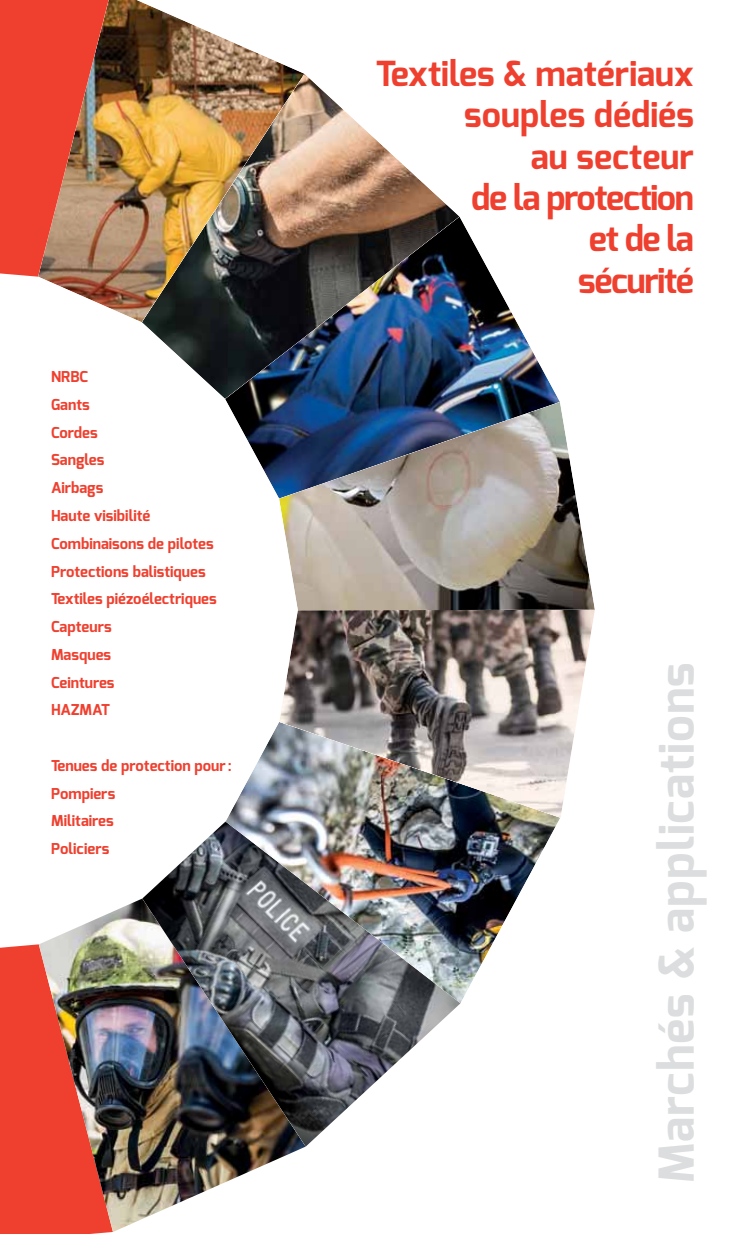
<style>
.page{position:relative;width:745px;height:1234px;background:#fff}
.page>*{position:absolute;margin:0;border:0;box-sizing:border-box;transform-origin:0 0}
.t1{font:700 48px "Exo";letter-spacing:.02em;color:#dcddde}
.t2{font:700 34.5px/41.4px "Exo";color:#ef402f;text-align:right}
.t3{font:700 15px/27.8px "Exo";color:#ef402f}
</style>
<div class="page">
<div style="left:0;top:944px;width:113px;height:289px;background:#ef402f"></div>
<img style="left:39px;top:898px;width:266px;height:333px">
<img style="left:142px;top:822px;width:318px;height:324px">
<img style="left:225px;top:723px;width:335px;height:280px">
<img style="left:279px;top:402px;width:315px;height:415px">
<img style="left:225px;top:216px;width:334px;height:282px">
<img style="left:142px;top:74px;width:317px;height:325px">
<img style="left:38px;top:0;width:266px;height:322px">
<svg style="left:0;top:0;width:108px;height:276px;background:#d45540"></svg>
<p class="t3" style="left:51px;top:364px;width:167px">NRBC<br>Gants<br>Cordes<br>Sangles<br>Airbags<br>Haute visibilité<br>Combinaisons de pilotes<br>Protections balistiques<br>Textiles piézoélectriques<br>Capteurs<br>Masques<br>Ceintures<br>HAZMAT</p>
<p class="t3" style="left:51px;top:753px;width:182px">Tenues de protection pour :<br>Pompiers<br>Militaires<br>Policiers</p>
<h2 class="t2" style="left:375px;top:56px;width:319px">Textiles &amp; matériaux souples dédiés<br>au secteur<br>de la protection<br>et de la<br>sécurité</h2>
<h1 class="t1" style="left:655px;top:1182px;width:522px;rotate:-90deg">Marchés &amp; applications</h1>
</div>
